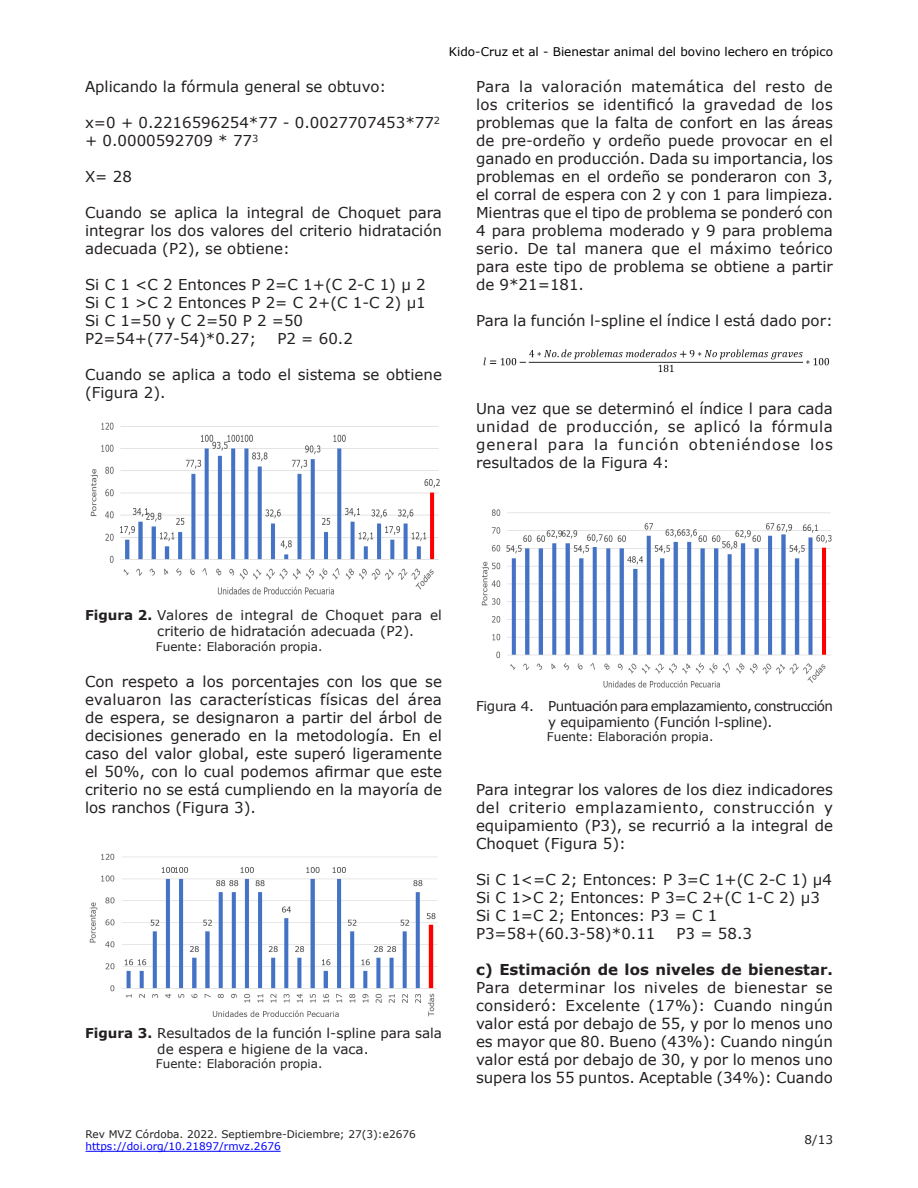
<style>
.page{position:relative;width:918px;height:1188px;background:#fff}
.page>*{position:absolute;margin:0;border:0;box-sizing:border-box;transform-origin:0 0}
.t1{font:15px/18px "Verdana";color:#231f20;text-align:justify}
.t2{font:13.5px/16.2px "Verdana";color:#231f20}
.t3{font:13.5px/16.2px "Verdana";letter-spacing:-.04em;color:#231f20}
.t4{font:12px "Verdana";color:#231f20}
.t5{font:12px "Verdana";color:#000}
.t6{font:10.5px "Verdana";color:#231f20}
.t7{font:10.5px "Verdana";color:#00f}
.s1{font-weight:700}
</style>
<div class="page">
<hr style="left:86px;top:1151px;width:195px;height:1px;background:#00f">
<img style="left:90px;top:422px;width:350px;height:173px">
<img style="left:89px;top:853px;width:349px;height:164px">
<img style="left:483px;top:349px;width:347px;height:24px">
<img style="left:481px;top:509px;width:351px;height:179px">
<p class="t1" style="left:85px;top:78px;width:303px">Aplicando la fórmula general se obtuvo:</p>
<p class="t1" style="left:85px;top:114px;width:356px">x=0 + 0.2216596254*77 - 0.0027707453*77<sup>2 </sup>+ 0.0000592709 * 77<sup>3</sup></p>
<p class="t1" style="left:85px;top:168px;width:48px">X= 28</p>
<p class="t1" style="left:85px;top:204px;width:358px">Cuando se aplica la integral de Choquet para integrar los dos valores del criterio hidratación adecuada (P2), se obtiene:</p>
<p class="t1" style="left:85px;top:276px;width:342px">Si C 1 &lt;C 2 Entonces P 2=C 1+(C 2-C 1) μ 2</p>
<p class="t1" style="left:85px;top:294px;width:342px">Si C 1 &gt;C 2 Entonces P 2= C 2+(C 1-C 2) µ1</p>
<p class="t1" style="left:85px;top:312px;width:220px">Si C 1=50 y C 2=50 P 2 =50</p>
<p class="t1" style="left:85px;top:330px;width:173px">P2=54+(77-54)*0.27;</p>
<p class="t1" style="left:277px;top:330px;width:77px">P2 = 60.2</p>
<p class="t1" style="left:85px;top:366px;width:358px">Cuando se aplica a todo el sistema se obtiene (Figura 2).</p>
<p class="t5" style="left:449px;top:43px;width:386px">Kido-Cruz et al - Bienestar animal del bovino lechero en trópico</p>
<p class="t1" style="left:476px;top:78px;width:359px">Para la valoración matemática del resto de los criterios se identificó la gravedad de los problemas que la falta de confort en las áreas de pre-ordeño y ordeño puede provocar en el ganado en producción. Dada su importancia, los problemas en el ordeño se ponderaron con 3, el corral de espera con 2 y con 1 para limpieza.<br>Mientras que el tipo de problema se ponderó con 4 para problema moderado y 9 para problema serio. De tal manera que el máximo teórico para este tipo de problema se obtiene a partir de 9*21=181.</p>
<p class="t1" style="left:476px;top:312px;width:358px">Para la función l-spline el índice l está dado por:</p>
<p class="t1" style="left:476px;top:399px;width:359px">Una vez que se determinó el índice l para cada unidad de producción, se aplicó la fórmula general para la función obteniéndose los resultados de la Figura 4:</p>
<p class="t2" style="left:157px;top:607px;width:286px;text-indent:-72px"><span class="s1">Figura 2.</span> Valores de integral de Choquet para el criterio de hidratación adecuada (P2).</p>
<p class="t4" style="left:156px;top:638px;width:168px">Fuente: Elaboración propia.</p>
<p class="t1" style="left:85px;top:672px;width:358px">Con respeto a los porcentajes con los que se evaluaron las características físicas del área de espera, se designaron a partir del árbol de decisiones generado en la metodología. En el caso del valor global, este superó ligeramente el 50%, con lo cual podemos afirmar que este criterio no se está cumpliendo en la mayoría de los ranchos (Figura 3).</p>
<p class="t2" style="left:85px;top:1025px;width:358px;text-align:center"><span class="s1">Figura 3.</span> Resultados de la función l-spline para sala de espera e higiene de la vaca.</p>
<p class="t4" style="left:156px;top:1056px;width:168px">Fuente: Elaboración propia.</p>
<p class="t6" style="left:86px;top:1127px;width:332px">Rev MVZ Córdoba. 2022. Septiembre-Diciembre; 27(3):e2676</p>
<p class="t7" style="left:86px;top:1139px;width:197px">https://doi.org/10.21897/rmvz.2676</p>
<p class="t3" style="left:548px;top:698px;width:286px;text-indent:-72px">Figura 4. Puntuación para emplazamiento, construcción y equipamiento (Función l-spline).</p>
<p class="t4" style="left:547px;top:729px;width:168px">Fuente: Elaboración propia.</p>
<p class="t1" style="left:476px;top:781px;width:358px">Para integrar los valores de los diez indicadores del criterio emplazamiento, construcción y equipamiento (P3), se recurrió a la integral de Choquet (Figura 5):</p>
<p class="t1" style="left:476px;top:871px;width:358px">Si C 1&lt;=C 2; Entonces: P 3=C 1+(C 2-C 1) µ4</p>
<p class="t1" style="left:476px;top:889px;width:345px">Si C 1&gt;C 2; Entonces: P 3=C 2+(C 1-C 2) µ3</p>
<p class="t1" style="left:476px;top:907px;width:243px">Si C 1=C 2; Entonces: P3 = C 1</p>
<p class="t1" style="left:476px;top:925px;width:181px">P3=58+(60.3-58)*0.11</p>
<p class="t1" style="left:677px;top:925px;width:77px">P3 = 58.3</p>
<p class="t1" style="left:476px;top:961px;width:359px"><span class="s1">c) Estimación de los niveles de bienestar.<br></span>Para determinar los niveles de bienestar se consideró: Excelente (17%): Cuando ningún valor está por debajo de 55, y por lo menos uno es mayor que 80. Bueno (43%): Cuando ningún valor está por debajo de 30, y por lo menos uno supera los 55 puntos. Aceptable (34%): Cuando</p>
<p class="t4" style="left:805px;top:1132px;width:30px">8/13</p>
</div>
